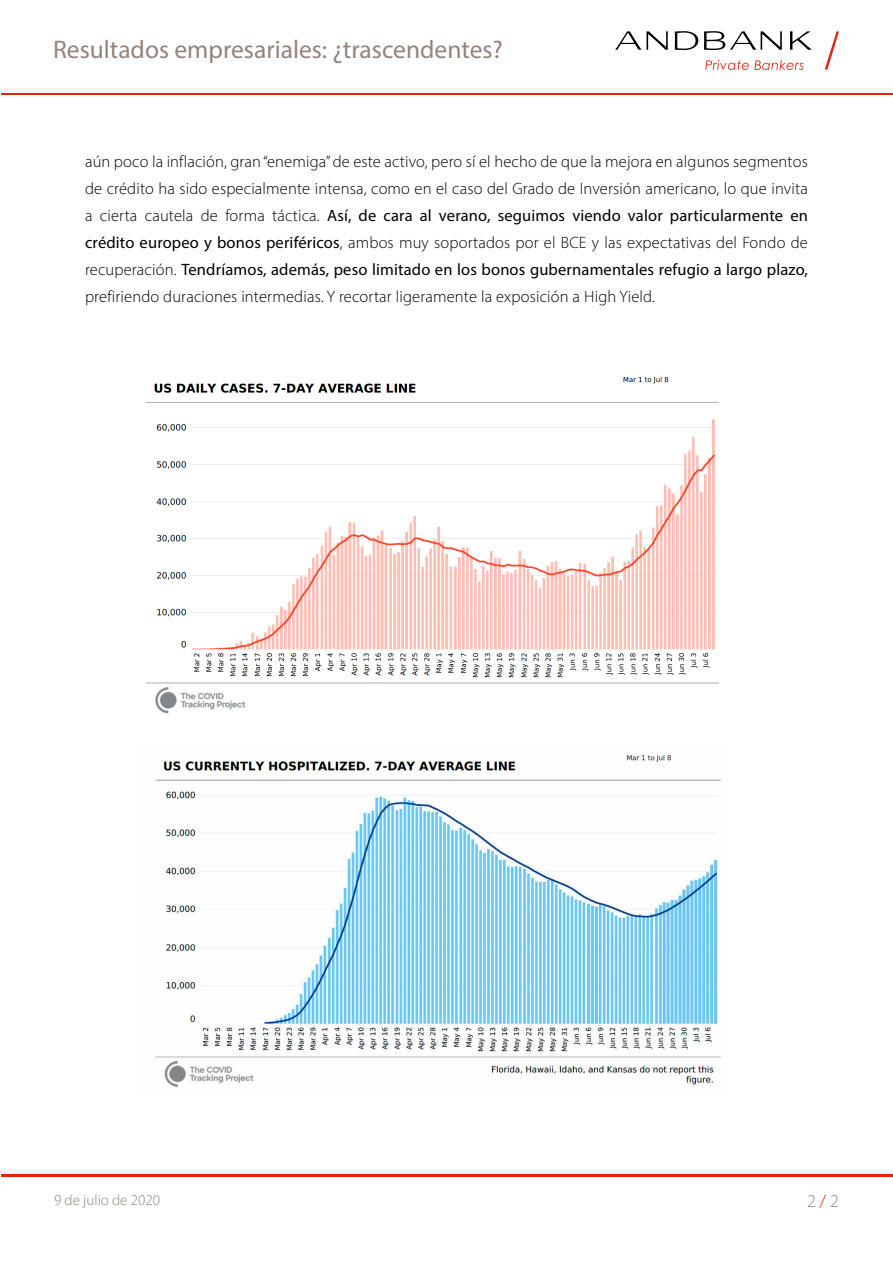
<style>
.page{position:relative;width:893px;height:1263px;background:#fff}
.page>*{position:absolute;margin:0;border:0;box-sizing:border-box;transform-origin:0 0}
.t1{font:25.5px "Myriad Pro";color:#92847b}
.t2{font:300 18px "Myriad Pro";color:#8c837b}
.t3{font:300 16.5px/27px "Myriad Pro";letter-spacing:.01em;color:#000;text-align:justify}
.t4{font:300 15px "Myriad Pro";color:#8c837b}
.s1{font-weight:400}
.s2{color:#e42313}
</style>
<div class="page">
<hr style="left:1px;top:1172px;width:892px;height:4px;background:#e42313">
<div style="left:0;top:1169px;width:893px;height:5px;background:#f5f4f3"></div>
<svg style="left:615px;top:31px;width:53px;height:19px"></svg>
<svg style="left:675px;top:31px;width:23px;height:19px"></svg>
<svg style="left:704px;top:31px;width:78px;height:19px"></svg>
<svg style="left:790px;top:31px;width:22px;height:19px"></svg>
<svg style="left:825px;top:31px;width:14px;height:39px"></svg>
<svg style="left:705px;top:60px;width:98px;height:10px"></svg>
<div style="left:1px;top:90px;width:892px;height:5px;background:#e42313"></div>
<div style="left:0;top:88px;width:893px;height:5px;background:#f5f4f3"></div>
<img style="left:146px;top:376px;width:573px;height:338px">
<img style="left:155px;top:753px;width:566px;height:335px">
<h1 class="t1" style="left:53px;top:34px;width:451px">Resultados empresariales: ¿trascendentes?</h1>
<p class="t3" style="left:85px;top:147px;width:724px">aún poco la inflación, gran “enemiga” de este activo, pero sí el hecho de que la mejora en algunos segmentos de crédito ha sido especialmente intensa, como en el caso del Grado de Inversión americano, lo que invita a cierta cautela de forma táctica. <span class="s1">Así, de cara al verano, seguimos viendo valor particularmente en crédito europeo y bonos periféricos</span>, ambos muy soportados por el BCE y las expectativas del Fondo de recuperación. <span class="s1">Tendríamos, además, peso limitado en los bonos gubernamentales refugio a largo plazo, </span>prefiriendo duraciones intermedias. Y recortar ligeramente la exposición a High Yield.</p>
<p class="t4" style="left:54px;top:1191px;width:108px">9 de julio de 2020</p>
<p class="t2" style="left:807px;top:1190px;width:33px">2 <span class="s2">/</span> 2</p>
</div>
